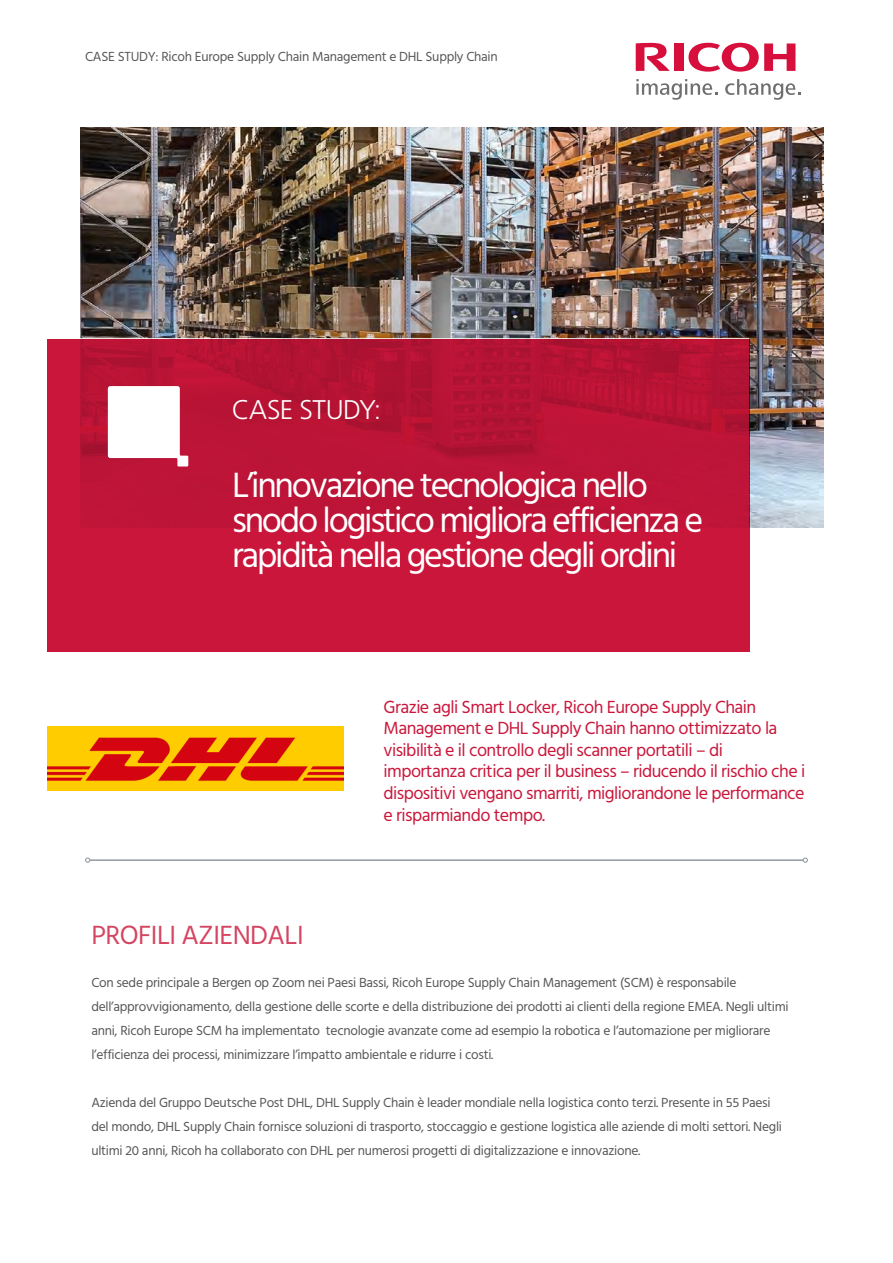
<style>
.page{position:relative;width:893px;height:1263px;background:#fff}
.page>*{position:absolute;margin:0;border:0;box-sizing:border-box;transform-origin:0 0}
.t1{font:36px/35px "Hind";letter-spacing:-.06em;color:#fff}
.t2{font:27px "Hind";letter-spacing:-.02em;color:#d44562}
.t3{font:300 27px "Frutiger";letter-spacing:-.02em;color:#fff}
.t4{font:18px/21.6px "Hind";letter-spacing:-.03em;color:#ca163b}
.t5{font:13.5px/24px "Hind";letter-spacing:-.02em;color:#575756}
</style>
<div class="page">
<img style="left:80px;top:127px;width:743px;height:401px">
<div style="left:43px;top:338px;width:705px;height:332px;background:#fff"></div>
<svg style="left:47px;top:339px;width:702px;height:312px;background:#c01437"></svg>
<hr style="left:90px;top:859px;width:713px;height:2px;background:#919aa0">
<svg style="left:85px;top:857px;width:5px;height:6px"></svg>
<svg style="left:803px;top:857px;width:5px;height:6px"></svg>
<svg style="left:108px;top:386px;width:80px;height:80px"></svg>
<svg style="left:688px;top:43px;width:107px;height:29px"></svg>
<div style="left:674px;top:44px;width:9px;height:27px;background:#d60f3c"></div>
<svg style="left:636px;top:43px;width:34px;height:28px"></svg>
<svg style="left:636px;top:79px;width:81px;height:21px"></svg>
<svg style="left:725px;top:79px;width:75px;height:21px"></svg>
<img style="left:47px;top:726px;width:296px;height:64px">
<p class="t5" style="left:85px;top:46px;width:414px">CASE STUDY: Ricoh Europe Supply Chain Management e DHL Supply Chain</p>
<h2 class="t3" style="left:232px;top:394px;width:151px">CASE STUDY:</h2>
<h1 class="t1" style="left:232px;top:469px;width:473px">L’innovazione tecnologica nello snodo logistico migliora efficienza e rapidità nella gestione degli ordini</h1>
<p class="t4" style="left:384px;top:697px;width:423px">Grazie agli Smart Locker, Ricoh Europe Supply Chain Management e DHL Supply Chain hanno ottimizzato la visibilità e il controllo degli scanner portatili – di importanza critica per il business – riducendo il rischio che i dispositivi vengano smarriti, migliorandone le performance e risparmiando tempo.</p>
<h2 class="t2" style="left:91px;top:917px;width:214px">PROFILI AZIENDALI</h2>
<p class="t5" style="left:91px;top:971px;width:699px">Con sede principale a Bergen op Zoom nei Paesi Bassi, Ricoh Europe Supply Chain Management (SCM) è responsabile dell’approvvigionamento, della gestione delle scorte e della distribuzione dei prodotti ai clienti della regione EMEA. Negli ultimi anni, Ricoh Europe SCM ha implementato tecnologie avanzate come ad esempio la robotica e l’automazione per migliorare l’efficienza dei processi, minimizzare l’impatto ambientale e ridurre i costi.</p>
<p class="t5" style="left:91px;top:1091px;width:692px">Azienda del Gruppo Deutsche Post DHL, DHL Supply Chain è leader mondiale nella logistica conto terzi. Presente in 55 Paesi del mondo, DHL Supply Chain fornisce soluzioni di trasporto, stoccaggio e gestione logistica alle aziende di molti settori. Negli ultimi 20 anni, Ricoh ha collaborato con DHL per numerosi progetti di digitalizzazione e innovazione.</p>
</div>
